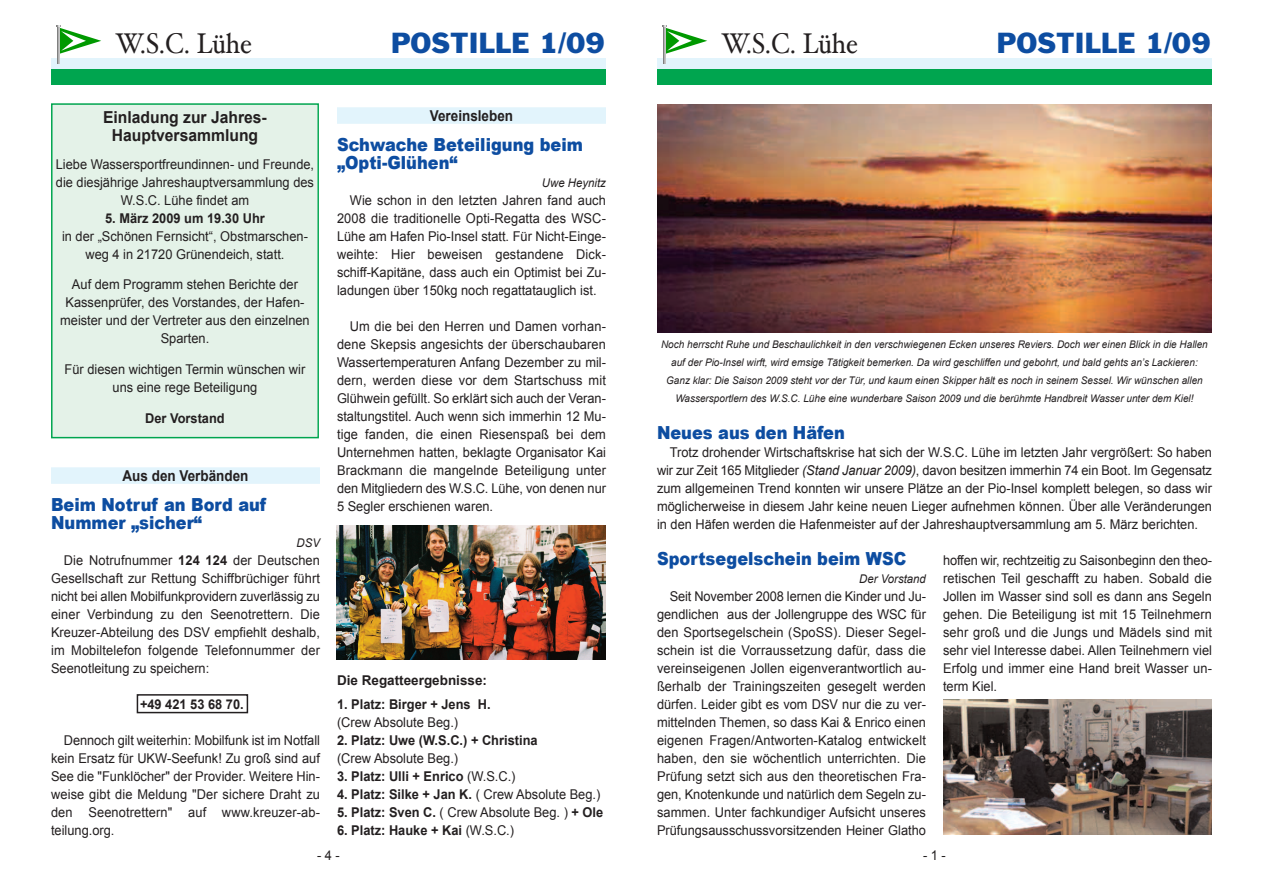
<style>
.page{position:relative;width:1263px;height:893px;background:#fff}
.page>*{position:absolute;margin:0;border:0;box-sizing:border-box;transform-origin:0 0}
.t1{font:28.5px "Hoefler Text";color:#231f20;scale:.9 1}
.t2{font:26.85px "Franklin Gothic";color:#0d4da1}
.t3{font:900 18px/18px "Arial";color:#0d4da1;scale:.9 1}
.t4{font:700 16.5px/18px "Arial";color:#231f20;text-align:center;scale:.95 1}
.t5{font:700 15px "Arial";color:#231f20;scale:.9 1}
.t6{font:13.5px/18px "Arial";color:#231f20;text-align:justify;scale:.95 1}
.t7{font:700 13.5px "Arial";color:#231f20;scale:.95 1}
.t8{font:700 13.5px "Arial";color:#231f20}
.t9{font:italic 12px "Arial";color:#231f20;scale:.95 1}
.t10{font:italic 10.5px/18px "Arial";color:#231f20;text-align:center;scale:.95 1}
.s1{font-weight:700}
.s2{font-weight:400}
.s3{font-style:italic}
</style>
<div class="page">
<div style="left:51px;top:467px;width:269px;height:17px;background:#e2f4fc"></div>
<div style="left:337px;top:107px;width:269px;height:17px;background:#e2f4fc"></div>
<div style="left:51px;top:58px;width:555px;height:13px;background:#e2f4fc"></div>
<div style="left:51px;top:70px;width:555px;height:15px;background:#00a54f"></div>
<hr style="left:58px;top:27px;width:1px;height:36px;background:#fff">
<svg style="left:57px;top:26px;width:44px;height:28px"></svg>
<div style="left:657px;top:58px;width:555px;height:13px;background:#e2f4fc"></div>
<div style="left:657px;top:70px;width:555px;height:15px;background:#00a54f"></div>
<hr style="left:664px;top:27px;width:1px;height:36px;background:#fff">
<svg style="left:663px;top:26px;width:44px;height:28px"></svg>
<img style="left:657px;top:105px;width:555px;height:227px">
<div style="left:53px;top:105px;width:264px;height:332px;background:#e4f2e8"></div>
<div style="left:51px;top:103px;width:268px;height:335px;border:2px solid #00a54f"></div>
<div style="left:137px;top:694px;width:111px;height:19px;border:2px solid #231f20"></div>
<img style="left:337px;top:526px;width:269px;height:134px">
<img style="left:943px;top:700px;width:269px;height:134px">
<h1 class="t1" style="left:115px;top:32px;width:153px">W.S.C. Lühe</h1>
<h2 class="t2" style="left:391px;top:33px;width:215px">POSTILLE 1/09</h2>
<h1 class="t1" style="left:721px;top:32px;width:153px">W.S.C. Lühe</h1>
<h2 class="t2" style="left:997px;top:33px;width:215px">POSTILLE 1/09</h2>
<p class="t4" style="left:103px;top:108px;width:173px">Einladung zur Jahres-<br>Hauptversammlung</p>
<p class="t6" style="left:56px;top:155px;width:273px;text-align:center">Liebe Wassersportfreundinnen- und Freunde, die diesjährige Jahreshauptversammlung des<br>W.S.C. Lühe findet am</p>
<p class="t7" style="left:105px;top:210px;width:170px">5. März 2009 um 19.30 Uhr</p>
<p class="t6" style="left:62px;top:227px;width:260px;text-align:center">in der „Schönen Fernsicht“, Obstmarschen&shy;weg 4 in 21720 Grünendeich, statt.</p>
<p class="t6" style="left:60px;top:276px;width:264px;text-align:center">Auf dem Programm stehen Berichte der Kassenprüfer, des Vorstandes, der Hafen&shy;meister und der Vertreter aus den einzelnen Sparten.</p>
<p class="t6" style="left:65px;top:360px;width:255px;text-align:center">Für diesen wichtigen Termin wünschen wir uns eine rege Beteiligung</p>
<p class="t7" style="left:145px;top:411px;width:85px">Der Vorstand</p>
<p class="t5" style="left:122px;top:467px;width:142px">Aus den Verbänden</p>
<h3 class="t3" style="left:51px;top:494px;width:241px">Beim Notruf an Bord auf<br>Nummer „sicher“</h3>
<p class="t9" style="left:297px;top:536px;width:26px">DSV</p>
<p class="t6" style="left:51px;top:551px;width:285px;text-indent:13px">Die Notrufnummer <span class="s1">124 124</span> der Deutschen Gesellschaft zur Rettung Schiffbrüchiger führt nicht bei allen Mobilfunkprovidern zuverlässig zu einer Verbindung zu den Seenotrettern. Die Kreuzer-Abteilung des DSV empfiehlt deshalb, im Mobiltelefon folgende Telefonnummer der Seenotleitung zu speichern:</p>
<p class="t7" style="left:140px;top:696px;width:111px">+49 421 53 68 70.</p>
<p class="t6" style="left:51px;top:731px;width:285px;text-indent:13px">Dennoch gilt weiterhin: Mobilfunk ist im Notfall kein Ersatz für UKW-Seefunk! Zu groß sind auf See die "Funklöcher" der Provider. Weitere Hin&shy;weise gibt die Meldung "Der sichere Draht zu den Seenotrettern" auf www.kreuzer-ab&shy;teilung.org.</p>
<p class="t5" style="left:430px;top:107px;width:94px">Vereinsleben</p>
<h3 class="t3" style="left:337px;top:134px;width:275px">Schwache Beteiligung beim „Opti-Glühen“</h3>
<p class="t9" style="left:542px;top:176px;width:69px">Uwe Heynitz</p>
<p class="t6" style="left:337px;top:191px;width:285px;text-indent:13px">Wie schon in den letzten Jahren fand auch 2008 die traditionelle Opti-Regatta des WSC-Lühe am Hafen Pio-Insel statt. Für Nicht-Einge&shy;weihte: Hier beweisen gestandene Dick&shy;schiff-Kapitäne, dass auch ein Optimist bei Zu&shy;ladungen über 150kg noch regattatauglich ist.</p>
<p class="t6" style="left:337px;top:317px;width:285px;text-indent:13px">Um die bei den Herren und Damen vorhan&shy;dene Skepsis angesichts der überschaubaren Wassertemperaturen Anfang Dezember zu mil&shy;dern, werden diese vor dem Startschuss mit Glühwein gefüllt. So erklärt sich auch der Veran&shy;staltungstitel. Auch wenn sich immerhin 12 Mu&shy;tige fanden, die einen Riesenspaß bei dem Unternehmen hatten, beklagte Organisator Kai Brackmann die mangelnde Beteiligung unter den Mitgliedern des W.S.C. Lühe, von denen nur 5 Segler erschienen waren.</p>
<p class="t8" style="left:337px;top:673px;width:152px">Die Regatteergebnisse:</p>
<p class="t7" style="left:337px;top:696px;width:163px">1. Platz: Birger + Jens H.</p>
<p class="t6" style="left:337px;top:713px;width:129px">(Crew Absolute Beg.)</p>
<p class="t7" style="left:337px;top:732px;width:213px">2. Platz: Uwe (W.S.C.) + Christina</p>
<p class="t6" style="left:337px;top:749px;width:129px">(Crew Absolute Beg.)</p>
<p class="t7" style="left:337px;top:768px;width:189px">3. Platz: Ulli + Enrico <span class="s2">(W.S.C.)</span></p>
<p class="t7" style="left:337px;top:786px;width:279px">4. Platz: Silke + Jan K. <span class="s2">( Crew Absolute Beg.)</span></p>
<p class="t7" style="left:337px;top:804px;width:282px">5. Platz: Sven C. <span class="s2">( Crew Absolute Beg. )</span> + Ole</p>
<p class="t7" style="left:337px;top:822px;width:188px">6. Platz: Hauke + Kai <span class="s2">(W.S.C.)</span></p>
<p class="t10" style="left:661px;top:335px;width:577px">Noch herrscht Ruhe und Beschaulichkeit in den verschwiegenen Ecken unseres Reviers. Doch wer einen Blick in die Hallen auf der Pio-Insel wirft, wird emsige Tätigkeit bemerken. Da wird geschliffen und gebohrt, und bald gehts an’s Lackieren:<br>Ganz klar: Die Saison 2009 steht vor der Tür, und kaum einen Skipper hält es noch in seinem Sessel. Wir wünschen allen Wassersportlern des W.S.C. Lühe eine wunderbare Saison 2009 und die berühmte Handbreit Wasser unter dem Kiel!</p>
<h3 class="t3" style="left:657px;top:422px;width:210px">Neues aus den Häfen</h3>
<p class="t6" style="left:657px;top:443px;width:586px;text-indent:13px">Trotz drohender Wirtschaftskrise hat sich der W.S.C. Lühe im letzten Jahr vergrößert: So haben wir zur Zeit 165 Mitglieder <span class="s3">(Stand Januar 2009)</span>, davon besitzen immerhin 74 ein Boot. Im Gegensatz zum allgemeinen Trend konnten wir unsere Plätze an der Pio-Insel komplett belegen, so dass wir möglicherweise in diesem Jahr keine neuen Lieger aufnehmen können. Über alle Veränderungen in den Häfen werden die Hafenmeister auf der Jahreshauptversammlung am 5. März berichten.</p>
<h3 class="t3" style="left:657px;top:548px;width:279px">Sportsegelschein beim WSC</h3>
<p class="t9" style="left:859px;top:572px;width:72px">Der Vorstand</p>
<p class="t6" style="left:657px;top:587px;width:285px;text-indent:13px">Seit November 2008 lernen die Kinder und Ju&shy;gendlichen aus der Jollengruppe des WSC für den Sportsegelschein (SpoSS). Dieser Segel&shy;schein ist die Vorraussetzung dafür, dass die vereinseigenen Jollen eigenverantwortlich au&shy;ßerhalb der Trainingszeiten gesegelt werden dürfen. Leider gibt es vom DSV nur die zu ver&shy;mittelnden Themen, so dass Kai &amp; Enrico einen eigenen Fragen/Antworten-Katalog entwickelt haben, den sie wöchentlich unterrichten. Die Prüfung setzt sich aus den theoretischen Fra&shy;gen, Knotenkunde und natürlich dem Segeln zu&shy;sammen. Unter fachkundiger Aufsicht unseres Prüfungsausschussvorsitzenden Heiner Glatho</p>
<p class="t6" style="left:943px;top:551px;width:285px">hoffen wir, rechtzeitig zu Saisonbeginn den theo&shy;retischen Teil geschafft zu haben. Sobald die Jollen im Wasser sind soll es dann ans Segeln gehen. Die Beteiligung ist mit 15 Teilnehmern sehr groß und die Jungs und Mädels sind mit sehr viel Interesse dabei. Allen Teilnehmern viel Erfolg und immer eine Hand breit Wasser un&shy;term Kiel.</p>
<p class="t6" style="left:317px;top:846px;width:25px">-4-</p>
<p class="t6" style="left:923px;top:846px;width:25px">-1-</p>
</div>
